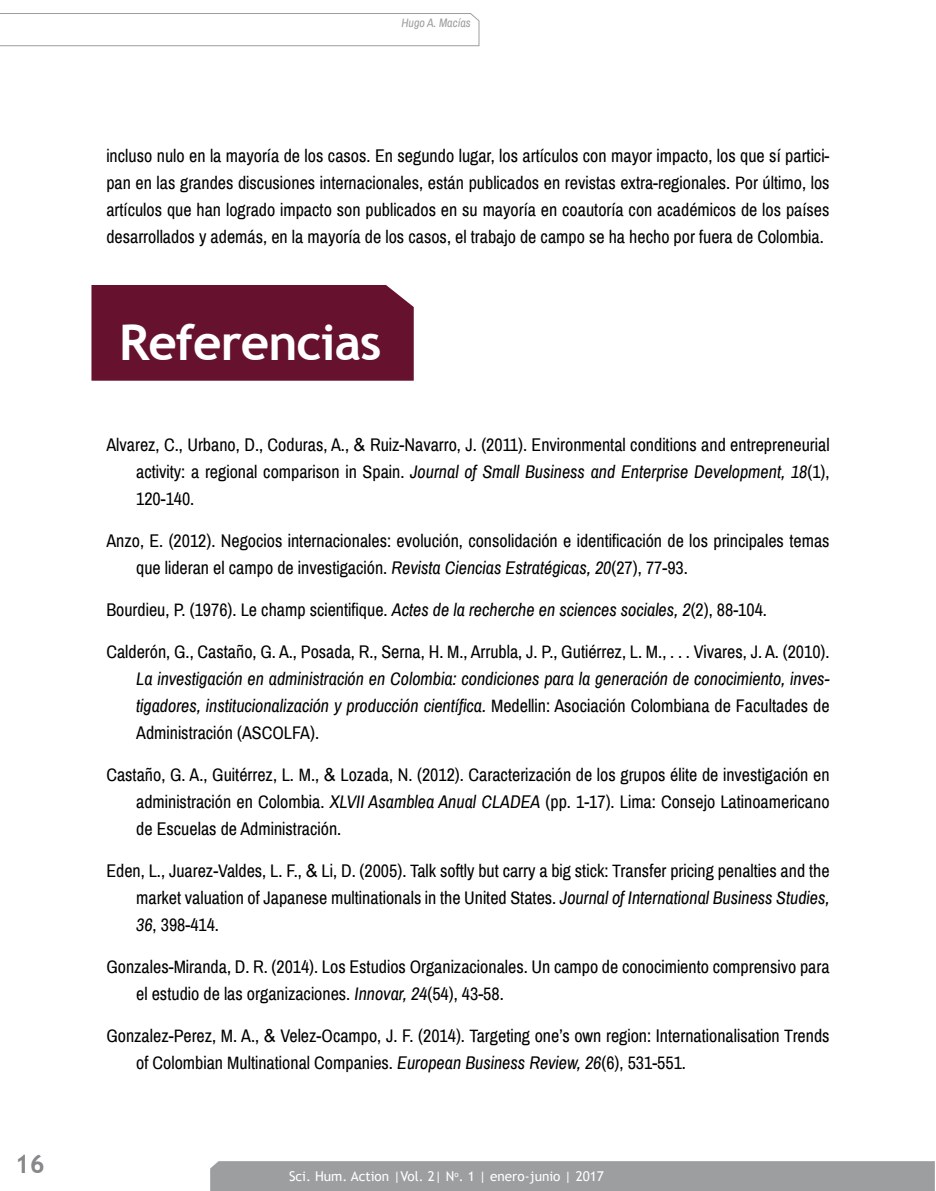
<style>
.page{position:relative;width:936px;height:1191px;background:#fff}
.page>*{position:absolute;margin:0;border:0;box-sizing:border-box;transform-origin:0 0}
.t1{font:700 49.5px "Trebuchet MS";letter-spacing:-.02em;color:#fff}
.t2{font:700 25.5px "Trebuchet MS";color:#87888a}
.t3{font:18px/27px "Archivo Narrow";color:#000;text-align:justify}
.t4{font:italic 18px/27px "Archivo Narrow";color:#000;text-align:justify}
.t5{font:13.5px "Trebuchet MS";color:#fff}
.t6{font:italic 12px "Archivo Narrow";color:#9c9e9f}
.s1{font-family:"Arial"}
.s2{font-style:italic}
.s3{font-style:normal}
</style>
<div class="page">
<div style="left:210px;top:1161px;width:724px;height:30px;background:#9c9e9f"></div>
<svg style="left:0;top:13px;width:479px;height:33px"></svg>
<div style="left:91px;top:285px;width:323px;height:96px;background:#66122e"></div>
<h2 class="t2" style="left:15px;top:1147px;width:31px">16</h2>
<p class="t6" style="left:401px;top:15px;width:71px">Hugo A. Macías</p>
<p class="t3" style="left:106px;top:142px;width:724px">incluso nulo en la mayoría de los casos. En segundo lugar, los artículos con mayor impacto, los que sí partici&shy;pan en las grandes discusiones internacionales, están publicados en revistas extra-regionales. Por último, los artículos que han logrado impacto son publicados en su mayoría en coautoría con académicos de los países desarrollados y además, en la mayoría de los casos, el trabajo de campo se ha hecho por fuera de Colombia.</p>
<h1 class="t1" style="left:119px;top:311px;width:264px">Referencias</h1>
<p class="t3" style="left:136px;top:431px;width:695px;text-indent:-30px">Alvarez, C., Urbano, D., Coduras, A., <span class="s1">&amp;</span> Ruiz-Navarro, J. (2011). Environmental conditions and entrepreneurial activity: a regional comparison in Spain. <span class="s2">Journal of Small Business and Enterprise Development, 18</span>(1), 120-140.</p>
<p class="t3" style="left:136px;top:527px;width:695px;text-indent:-30px">Anzo, E. (2012). Negocios internacionales: evolución, consolidación e identificación de los principales temas que lideran el campo de investigación. <span class="s2">Revista Ciencias Estratégicas, 20</span>(27), 77-93.</p>
<p class="t3" style="left:106px;top:596px;width:662px">Bourdieu, P. (1976). Le champ scientifique. <span class="s2">Actes de la recherche en sciences sociales, 2</span>(2), 88-104.</p>
<p class="t3" style="left:106px;top:638px;width:724px">Calderón, G., Castaño, G. A., Posada, R., Serna, H. M., Arrubla, J. P., Gutiérrez, L. M., . . . Vivares, J. A. (2010).</p>
<p class="t4" style="left:136px;top:665px;width:695px">La investigación en administración en Colombia: condiciones para la generación de conocimiento, inves&shy;tigadores, institucionalización y producción científica. <span class="s3">Medellin: Asociación Colombiana de Facultades de Administración (ASCOLFA).</span></p>
<p class="t3" style="left:136px;top:761px;width:695px;text-indent:-30px">Castaño, G. A., Guitérrez, L. M., <span class="s1">&amp;</span> Lozada, N. (2012). Caracterización de los grupos élite de investigación en administración en Colombia. <span class="s2">XLVII Asamblea Anual CLADEA</span> (pp. 1-17). Lima: Consejo Latinoamericano de Escuelas de Administración.</p>
<p class="t3" style="left:136px;top:857px;width:695px;text-indent:-30px">Eden, L., Juarez-Valdes, L. F., <span class="s1">&amp;</span> Li, D. (2005). Talk softly but carry a big stick: Transfer pricing penalties and the market valuation of Japanese multinationals in the United States. <span class="s2">Journal of International Business Studies, 36</span>, 398-414.</p>
<p class="t3" style="left:136px;top:953px;width:695px;text-indent:-30px">Gonzales-Miranda, D. R. (2014). Los Estudios Organizacionales. Un campo de conocimiento comprensivo para el estudio de las organizaciones. <span class="s2">Innovar, 24</span>(54), 43-58.</p>
<p class="t3" style="left:136px;top:1022px;width:695px;text-indent:-30px">Gonzalez-Perez, M. A., <span class="s1">&amp;</span> Velez-Ocampo, J. F. (2014). Targeting one’s own region: Internationalisation Trends of Colombian Multinational Companies. <span class="s2">European Business Review, 26</span>(6), 531-551.</p>
<p class="t5" style="left:289px;top:1167px;width:316px">Sci. Hum. Action |Vol. 2| N<sup>o</sup>. 1 | enero-junio | 2017</p>
</div>
